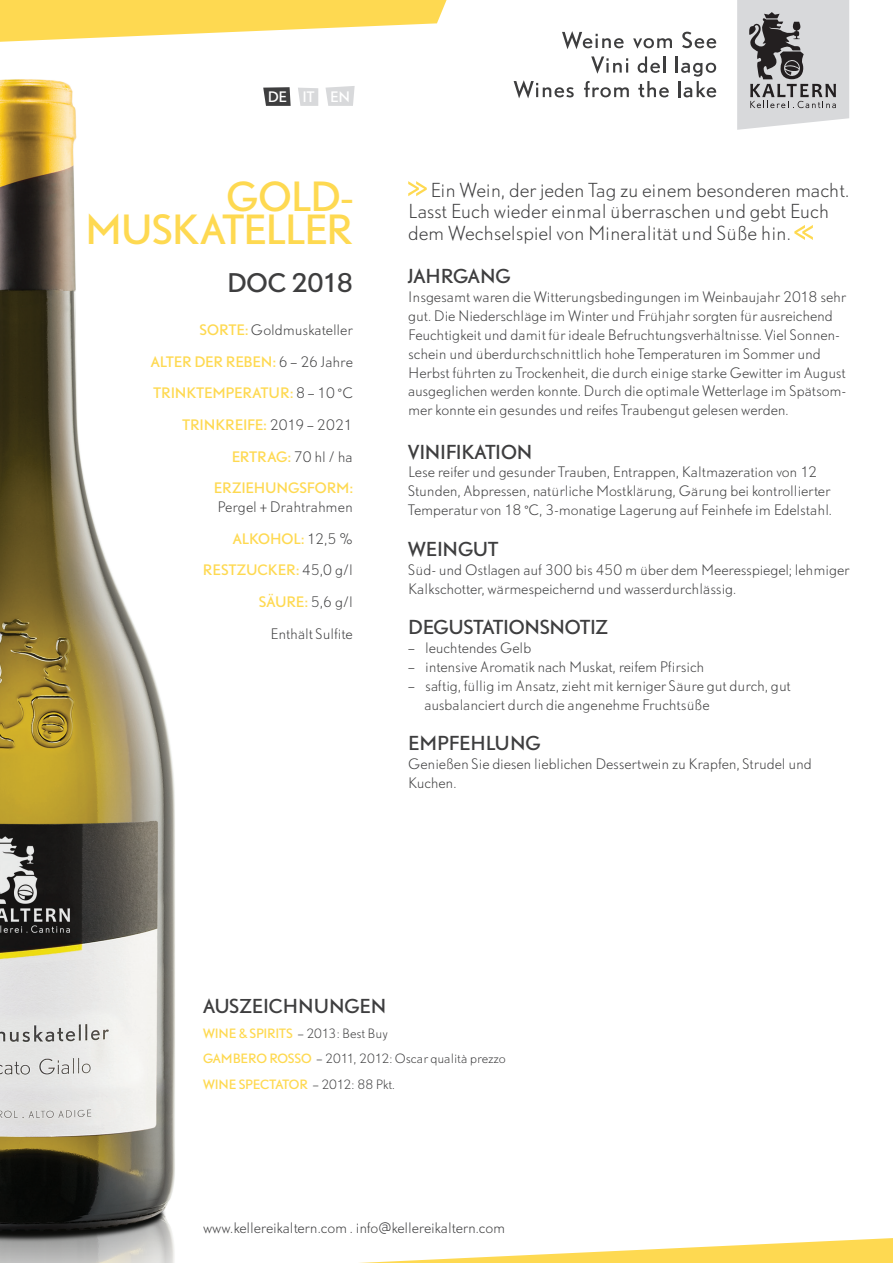
<style>
.page{position:relative;width:893px;height:1263px;background:#fff}
.page>*{position:absolute;margin:0;border:0;box-sizing:border-box;transform-origin:0 0}
.t1{font:37.5px/33.3px "DTL Nobel T";letter-spacing:-.025em;color:#fed951;text-align:right}
.t2{font:24px "DTL Nobel T";letter-spacing:-.035em;color:#3e3e3f}
.t3{font:300 18px/21.6px "DTL Nobel T";letter-spacing:-.015em;color:#3e3e3f}
.t4{font:18px "DTL Nobel T";letter-spacing:-.01em;color:#3e3e3f}
.t5{font:300 13.5px/18.9px "DTL Nobel T";letter-spacing:-.01em;color:#3e3e3f}
.t6{font:13.5px "DTL Nobel T";letter-spacing:-.005em;color:#fed951}
.t7{font:13.5px "DTL Nobel T";color:#fff}
.t8{font:300 12px/25.3px "DTL Nobel T";letter-spacing:-.015em;color:#3e3e3f}
.s1{font-weight:400;color:#fed951}
.s2{font-weight:300;color:#3e3e3f}
</style>
<div class="page">
<svg style="left:0;top:0;width:447px;height:42px"></svg>
<svg style="left:359px;top:1238px;width:534px;height:25px"></svg>
<svg style="left:263px;top:87px;width:28px;height:19px"></svg>
<svg style="left:298px;top:88px;width:20px;height:18px"></svg>
<svg style="left:325px;top:86px;width:30px;height:20px"></svg>
<svg style="left:562px;top:31px;width:62px;height:18px"></svg>
<svg style="left:633px;top:38px;width:39px;height:11px"></svg>
<svg style="left:682px;top:32px;width:34px;height:16px"></svg>
<svg style="left:591px;top:56px;width:37px;height:18px"></svg>
<svg style="left:638px;top:56px;width:27px;height:17px"></svg>
<svg style="left:514px;top:80px;width:60px;height:18px"></svg>
<svg style="left:584px;top:81px;width:45px;height:16px"></svg>
<svg style="left:638px;top:81px;width:31px;height:16px"></svg>
<svg style="left:676px;top:56px;width:40px;height:41px"></svg>
<svg style="left:737px;top:0;width:112px;height:130px;background:#babbbc"></svg>
<img style="left:0;top:79px;width:175px;height:1184px">
<svg style="left:408px;top:181px;width:19px;height:15px"></svg>
<svg style="left:794px;top:225px;width:19px;height:15px"></svg>
<p class="t7" style="left:268px;top:87px;width:84px">DE IT EN</p>
<h1 class="t1" style="left:85px;top:178px;width:269px">GOLD-<br>MUSKATELLER</h1>
<h2 class="t2" style="left:227px;top:266px;width:127px">DOC 2018</h2>
<p class="t5" style="left:200px;top:320px;width:155px"><span class="s1">SORTE:</span> Goldmuskateller</p>
<p class="t6" style="left:151px;top:352px;width:204px">ALTER DER REBEN: <span class="s2">6 – 26 Jahre</span></p>
<p class="t6" style="left:154px;top:384px;width:201px">TRINKTEMPERATUR: <span class="s2">8 – 10 °C</span></p>
<p class="t6" style="left:183px;top:415px;width:172px">TRINKREIFE: <span class="s2">2019 – 2021</span></p>
<p class="t6" style="left:232px;top:447px;width:123px">ERTRAG: <span class="s2">70 hl / ha</span></p>
<p class="t6" style="left:214px;top:479px;width:141px">ERZIEHUNGSFORM:</p>
<p class="t5" style="left:217px;top:497px;width:137px">Pergel + Drahtrahmen</p>
<p class="t6" style="left:233px;top:529px;width:122px">ALKOHOL: <span class="s2">12,5 %</span></p>
<p class="t6" style="left:203px;top:561px;width:152px">RESTZUCKER: <span class="s2">45,0 g/l</span></p>
<p class="t6" style="left:259px;top:593px;width:96px">SÄURE: <span class="s2">5,6 g/l</span></p>
<p class="t5" style="left:271px;top:624px;width:84px">Enthält Sulfite</p>
<h3 class="t3" style="left:408px;top:179px;width:443px;text-indent:22px">Ein Wein, der jeden Tag zu einem besonderen macht.<br>Lasst Euch wieder einmal überraschen und gebt Euch dem Wechselspiel von Mineralität und Süße hin.</h3>
<h3 class="t4" style="left:408px;top:264px;width:104px">JAHRGANG</h3>
<p class="t5" style="left:408px;top:287px;width:440px">Insgesamt waren die Witterungsbedingungen im Weinbaujahr 2018 sehr gut. Die Niederschläge im Winter und Frühjahr sorgten für ausreichend Feuchtigkeit und damit für ideale Befruchtungsverhältnisse. Viel Sonnen&shy;schein und überdurchschnittlich hohe Temperaturen im Sommer und Herbst führten zu Trockenheit, die durch einige starke Gewitter im August ausgeglichen werden konnte. Durch die optimale Wetterlage im Spätsom&shy;mer konnte ein gesundes und reifes Traubengut gelesen werden.</p>
<h3 class="t4" style="left:408px;top:439px;width:126px">VINIFIKATION</h3>
<p class="t5" style="left:408px;top:463px;width:425px">Lese reifer und gesunder Trauben, Entrappen, Kaltmazeration von 12<br>Stunden, Abpressen, natürliche Mostklärung, Gärung bei kontrollierter<br>Temperatur von 18 °C, 3-monatige Lagerung auf Feinhefe im Edelstahl.</p>
<h3 class="t4" style="left:408px;top:536px;width:92px">WEINGUT</h3>
<p class="t5" style="left:408px;top:560px;width:443px">Süd- und Ostlagen auf 300 bis 450 m über dem Meeresspiegel; lehmiger<br>Kalkschotter, wärmespeichernd und wasserdurchlässig.</p>
<h3 class="t4" style="left:408px;top:615px;width:201px">DEGUSTATIONSNOTIZ</h3>
<p class="t5" style="left:408px;top:638px;width:125px">– leuchtendes Gelb</p>
<p class="t5" style="left:408px;top:657px;width:298px">– intensive Aromatik nach Muskat, reifem Pfirsich</p>
<p class="t5" style="left:424px;top:676px;width:368px;text-indent:-16px">– saftig, füllig im Ansatz, zieht mit kerniger Säure gut durch, gut ausbalanciert durch die angenehme Fruchtsüße</p>
<h3 class="t4" style="left:408px;top:731px;width:134px">EMPFEHLUNG</h3>
<p class="t5" style="left:408px;top:754px;width:405px">Genießen Sie diesen lieblichen Dessertwein zu Krapfen, Strudel und<br>Kuchen.</p>
<h3 class="t4" style="left:203px;top:993px;width:185px">AUSZEICHNUNGEN</h3>
<p class="t8" style="left:203px;top:1021px;width:304px"><span class="s1">WINE &amp; SPIRITS</span> – 2013: Best Buy<br><span class="s1">GAMBERO ROSSO</span> – 2011, 2012: Oscar qualità prezzo<br><span class="s1">WINE SPECTATOR</span> – 2012: 88 Pkt.</p>
<p class="t5" style="left:203px;top:1218px;width:304px">www.kellereikaltern.com . info@kellereikaltern.com</p>
</div>
